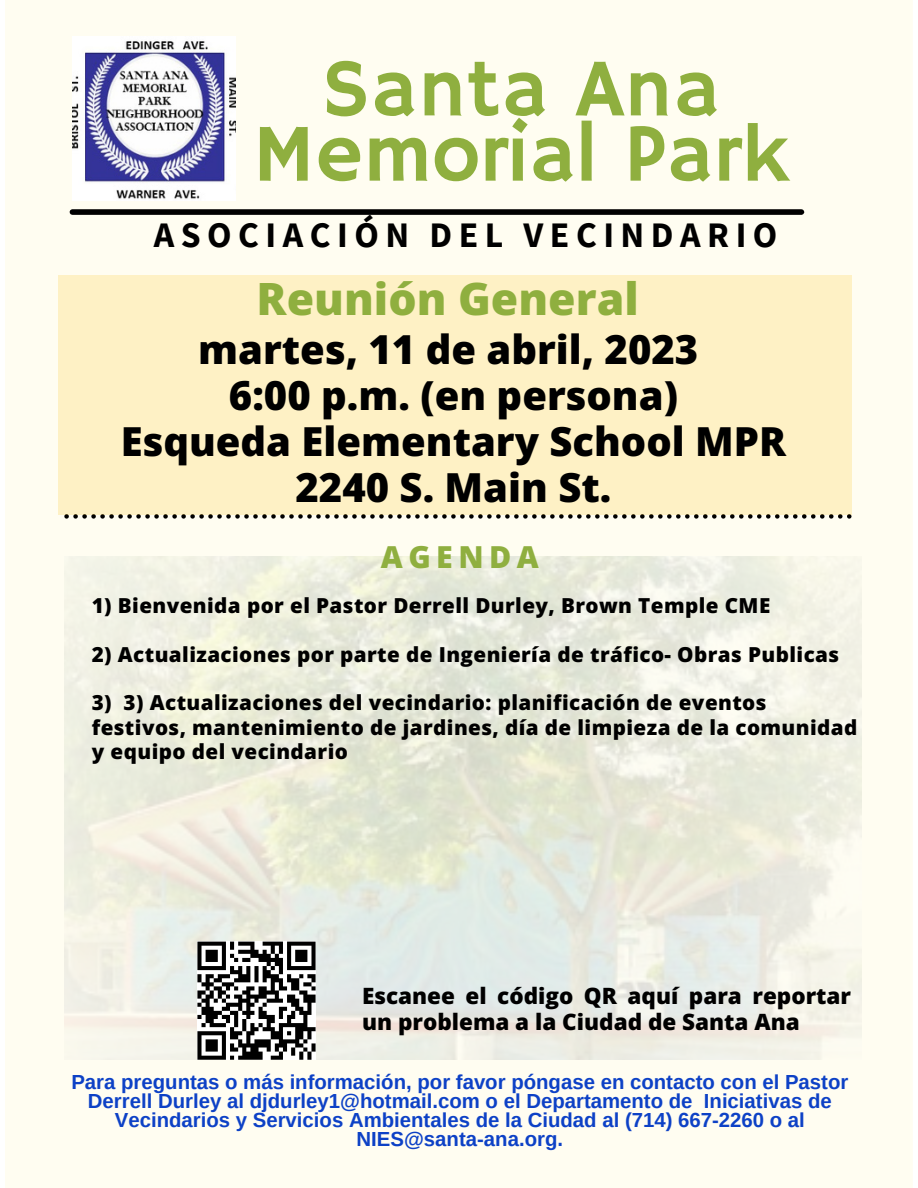
<style>
.page{position:relative;width:918px;height:1188px;background:#fff}
.page>*{position:absolute;margin:0;border:0;box-sizing:border-box;transform-origin:0 0}
.t1{font:82.5px/65.2px "Hammersmith One";color:#8faf3f;text-align:center}
.t2{font:800 44.55px "Open Sans";color:#8faf3f}
.t3{font:800 40.05px/46.2px "Open Sans";color:#000;text-align:center}
.t4{font:700 35.85px "Source Sans Pro";letter-spacing:.18em;color:#000}
.t5{font:800 30.3px "Open Sans";letter-spacing:.18em;color:#8faf3f}
.t6{font:800 22.5px/25.8px "Open Sans";color:#000}
.t7{font:800 20.7px/24.3px "Open Sans";letter-spacing:.02em;color:#000}
.t8{font:700 20.4px/19.2px "Arimo";color:#0d41c6;text-align:center}
</style>
<div class="page">
<div style="left:5px;top:0;width:908px;height:1188px;background:#fffdf1"></div>
<svg style="left:64px;top:515px;width:788px;height:4px"></svg>
<div style="left:59px;top:275px;width:793px;height:240px;background:#fef1c5"></div>
<img style="left:72px;top:36px;width:163px;height:164px">
<div style="left:72px;top:209px;width:729px;height:6px;background:#000"></div>
<img style="left:64px;top:557px;width:798px;height:503px">
<svg style="left:197px;top:942px;width:119px;height:118px"></svg>
<h1 class="t1" style="left:253px;top:60px;width:538px">Santa Ana<br>Memorial Park</h1>
<h3 class="t4" style="left:154px;top:212px;width:625px">ASOCIACIÓN DEL VECINDARIO</h3>
<h2 class="t2" style="left:257px;top:268px;width:384px">Reunión General</h2>
<h3 class="t3" style="left:121px;top:325px;width:667px">martes, 11 de abril, 2023<br>6:00 p.m. (en persona)<br>Esqueda Elementary School MPR<br>2240 S. Main St.</h3>
<h3 class="t5" style="left:381px;top:535px;width:160px">AGENDA</h3>
<p class="t7" style="left:92px;top:593px;width:680px">1) Bienvenida por el Pastor Derrell Durley, Brown Temple CME</p>
<p class="t7" style="left:92px;top:642px;width:749px">2) Actualizaciones por parte de Ingeniería de tráfico- Obras Publicas</p>
<p class="t7" style="left:92px;top:690px;width:767px">3) 3) Actualizaciones del vecindario: planificación de eventos festivos, mantenimiento de jardines, día de limpieza de la comunidad y equipo del vecindario</p>
<p class="t6" style="left:362px;top:982px;width:491px">Escanee el código QR aquí para reportar un problema a la Ciudad de Santa Ana</p>
<p class="t8" style="left:71px;top:1072px;width:779px">Para preguntas o más información, por favor póngase en contacto con el Pastor Derrell Durley al djdurley1@hotmail.com o el Departamento de Iniciativas de Vecindarios y Servicios Ambientales de la Ciudad al (714) 667-2260 o al NIES@santa-ana.org.</p>
</div>
